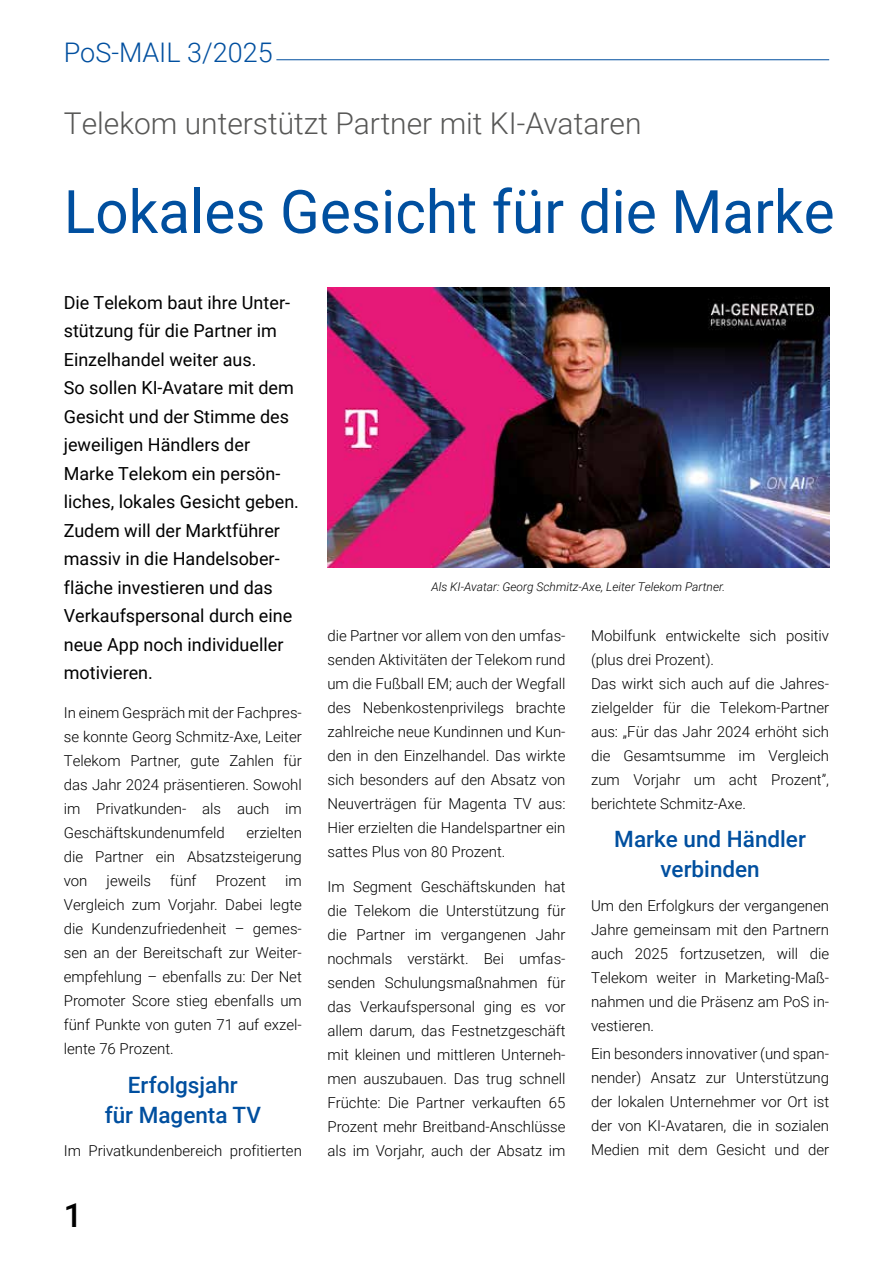
<style>
.page{position:relative;width:893px;height:1263px;background:#fff}
.page>*{position:absolute;margin:0;border:0;box-sizing:border-box;transform-origin:0 0}
.t1{font:60px "Roboto";color:#004f9f}
.t2{font:500 33px "Roboto";color:#000}
.t3{font:300 30px "Roboto";color:#575756}
.t4{font:300 27px "Roboto";color:#004f9f}
.t5{font:500 22.5px/30px "Roboto";color:#004f9f;text-align:center}
.t6{font:18px/28.5px "Roboto";color:#000}
.t7{font:300 15px/24px "Roboto";color:#000;text-align:justify}
.t8{font:italic 300 12px "Roboto";color:#000}
</style>
<div class="page">
<hr style="left:276px;top:59px;width:553px;height:1px;background:#004f9f">
<img style="left:327px;top:287px;width:502px;height:281px">
<h3 class="t4" style="left:64px;top:34px;width:210px">PoS-MAIL 3/2025</h3>
<h3 class="t3" style="left:64px;top:102px;width:579px">Telekom unterstützt Partner mit KI-Avataren</h3>
<h1 class="t1" style="left:64px;top:170px;width:772px">Lokales Gesicht für die Marke</h1>
<p class="t6" style="left:64px;top:287px;width:237px">Die Telekom baut ihre Unter&shy;stützung für die Partner im<br>Einzelhandel weiter aus.<br>So sollen KI-Avatare mit dem<br>Gesicht und der Stimme des jeweiligen Händlers der<br>Marke Telekom ein persön&shy;liches, lokales Gesicht geben.<br>Zudem will der Marktführer massiv in die Handelsober&shy;fläche investieren und das<br>Verkaufspersonal durch eine neue App noch individueller motivieren.</p>
<p class="t7" style="left:64px;top:700px;width:240px">In einem Gespräch mit der Fachpres&shy;se konnte Georg Schmitz-Axe, Leiter Telekom Partner, gute Zahlen für das Jahr 2024 präsentieren. Sowohl im Privatkunden- als auch im Geschäftskundenumfeld</p>
<p class="t7" style="left:64px;top:820px;width:240px;text-indent:183px">erzielten die Partner ein Absatzsteigerung von</p>
<p class="t7" style="left:107px;top:868px;width:46px">jeweils</p>
<p class="t7" style="left:170px;top:868px;width:28px">fünf</p>
<p class="t7" style="left:216px;top:868px;width:52px">Prozent</p>
<p class="t7" style="left:64px;top:868px;width:240px;text-indent:221px">im Vergleich zum Vorjahr. Dabei legte die Kundenzufriedenheit – gemes&shy;sen an der Bereitschaft zur Weiter&shy;empfehlung – ebenfalls zu: Der Net Promoter Score stieg ebenfalls um fünf Punkte von guten 71 auf exzel&shy;lente 76 Prozent.</p>
<h3 class="t5" style="left:105px;top:1069px;width:158px">Erfolgsjahr<br>für Magenta TV</h3>
<p class="t7" style="left:64px;top:1138px;width:240px">Im Privatkundenbereich profitierten</p>
<h2 class="t2" style="left:64px;top:1192px;width:20px">1</h2>
<p class="t8" style="left:431px;top:578px;width:295px">Als KI-Avatar: Georg Schmitz-Axe, Leiter Telekom Partner.</p>
<p class="t7" style="left:327px;top:623px;width:240px">die Partner vor allem von den umfas&shy;senden Aktivitäten der Telekom rund um die Fußball EM; auch der Wegfall des Nebenkostenprivilegs brachte zahlreiche neue Kundinnen und Kun&shy;den in den Einzelhandel. Das wirkte sich besonders auf den Absatz von Neuverträgen für Magenta TV aus:<br>Hier erzielten die Handelspartner ein sattes Plus von 80 Prozent.</p>
<p class="t7" style="left:327px;top:874px;width:240px">Im Segment Geschäftskunden hat die Telekom die Unterstützung für die Partner im vergangenen Jahr nochmals verstärkt. Bei umfas&shy;senden Schulungsmaßnahmen für das Verkaufspersonal ging es vor allem darum, das Festnetzgeschäft mit kleinen und mittleren Unterneh&shy;men auszubauen. Das trug schnell Früchte: Die Partner verkauften 65<br>Prozent mehr Breitband-Anschlüsse als im Vorjahr, auch der Absatz im</p>
<p class="t7" style="left:591px;top:623px;width:240px;text-align:left">Mobilfunk entwickelte sich positiv (plus drei Prozent).<br>Das wirkt sich auch auf die Jahres&shy;zielgelder für die Telekom-Partner aus: „Für das Jahr 2024 erhöht sich die Gesamtsumme im Vergleich zum Vorjahr um acht Prozent”, berichtete Schmitz-Axe.</p>
<h3 class="t5" style="left:614px;top:823px;width:193px">Marke und Händler verbinden</h3>
<p class="t7" style="left:591px;top:893px;width:240px">Um den Erfolgkurs der vergangenen Jahre gemeinsam mit den Partnern auch 2025 fortzusetzen, will die Telekom weiter in Marketing-Maß&shy;nahmen und die Präsenz am PoS in&shy;vestieren.</p>
<p class="t7" style="left:591px;top:1041px;width:240px">Ein besonders innovativer (und span&shy;nender) Ansatz zur Unterstützung der lokalen Unternehmer vor Ort ist der von KI-Avataren, die in sozialen Medien mit dem Gesicht und der</p>
</div>
